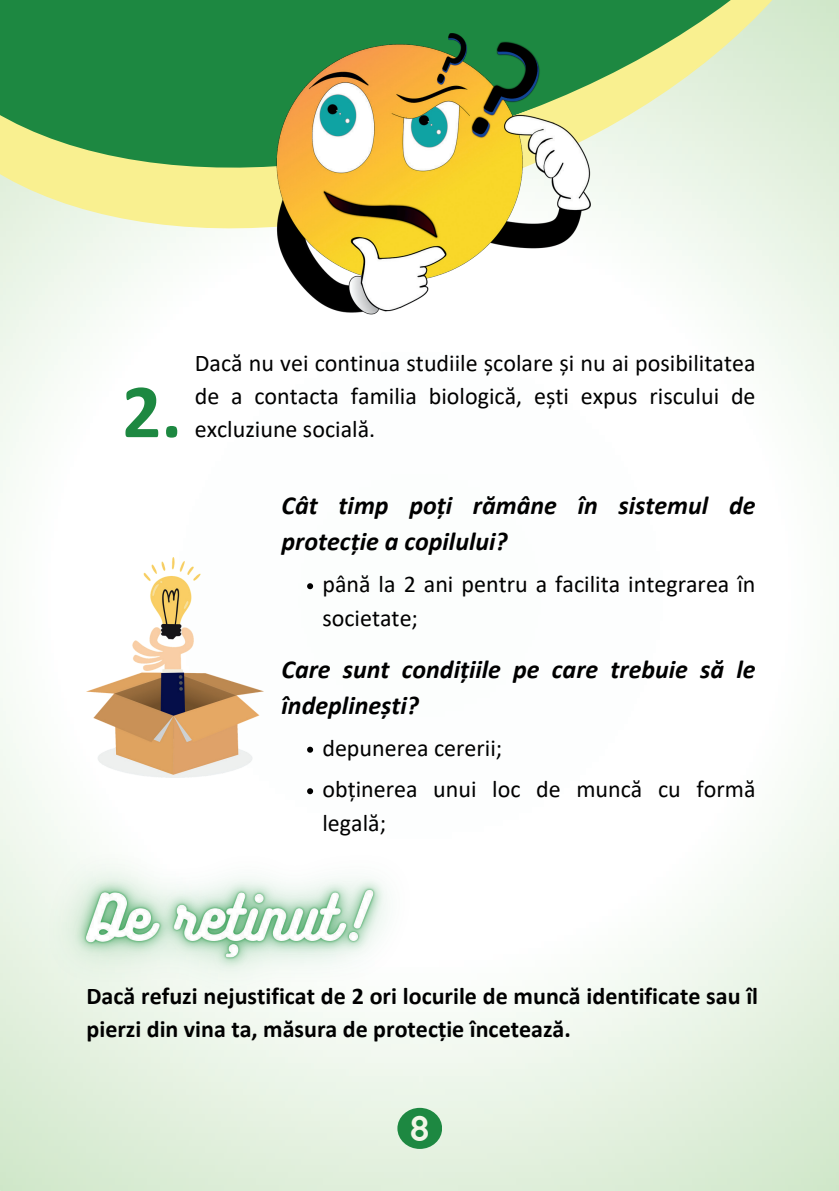
<style>
.page{position:relative;width:839px;height:1191px;background:#fff}
.page>*{position:absolute;margin:0;border:0;box-sizing:border-box;transform-origin:0 0}
.t1{font:700 77.2px "Calibri";color:#1d8841}
.t2{font:700 36px "Quicksand";color:#f3f6e8}
.t3{font:italic 700 26px/36px "Calibri";color:#000}
.t4{font:24px/33px "Calibri";color:#000}
.t5{font:700 24px/33px "Calibri";color:#000}
</style>
<div class="page">
<img style="left:0;top:276px;width:838px;height:915px">
<svg style="left:0;top:216px;width:838px;height:60px;fill:#f1f7ee"></svg>
<svg style="left:0;top:0;width:838px;height:216px;background:#8abf87"></svg>
<img style="left:227px;top:34px;width:384px;height:280px">
<img style="left:86px;top:557px;width:177px;height:221px">
<svg style="left:307px;top:583px;width:6px;height:6px"></svg>
<svg style="left:307px;top:747px;width:6px;height:6px"></svg>
<svg style="left:307px;top:788px;width:6px;height:6px"></svg>
<img style="left:10px;top:805px;width:455px;height:228px">
<div style="left:397px;top:1108px;width:45px;height:41px;background:#1d8841;border-radius:50%"></div>
<h1 class="t1" style="left:122px;top:357px;width:61px">2.</h1>
<p class="t4" style="left:195px;top:346px;width:562px;text-align:justify">Dacă nu vei continua studiile școlare și nu ai posibilitatea de a contacta familia biologică, ești expus riscului de excluziune socială.</p>
<p class="t3" style="left:281px;top:487px;width:475px">Cât timp poți rămâne în sistemul de protecție a copilului?</p>
<p class="t4" style="left:322px;top:567px;width:434px;line-height:33.6px">până la 2 ani pentru a facilita integrarea în societate;</p>
<p class="t3" style="left:281px;top:650px;width:475px">Care sunt condițiile pe care trebuie să le îndeplinești?</p>
<p class="t4" style="left:322px;top:726px;width:434px;line-height:41.6px">depunerea cererii;<br>obținerea unui loc de muncă cu formă</p>
<p class="t4" style="left:322px;top:806px;width:65px">legală;</p>
<p class="t5" style="left:86px;top:979px;width:673px">Dacă refuzi nejustificat de 2 ori locurile de muncă identificate sau îl pierzi din vina ta, măsura de protecție încetează.</p>
<h2 class="t2" style="left:410px;top:1100px;width:21px">8</h2>
</div>
